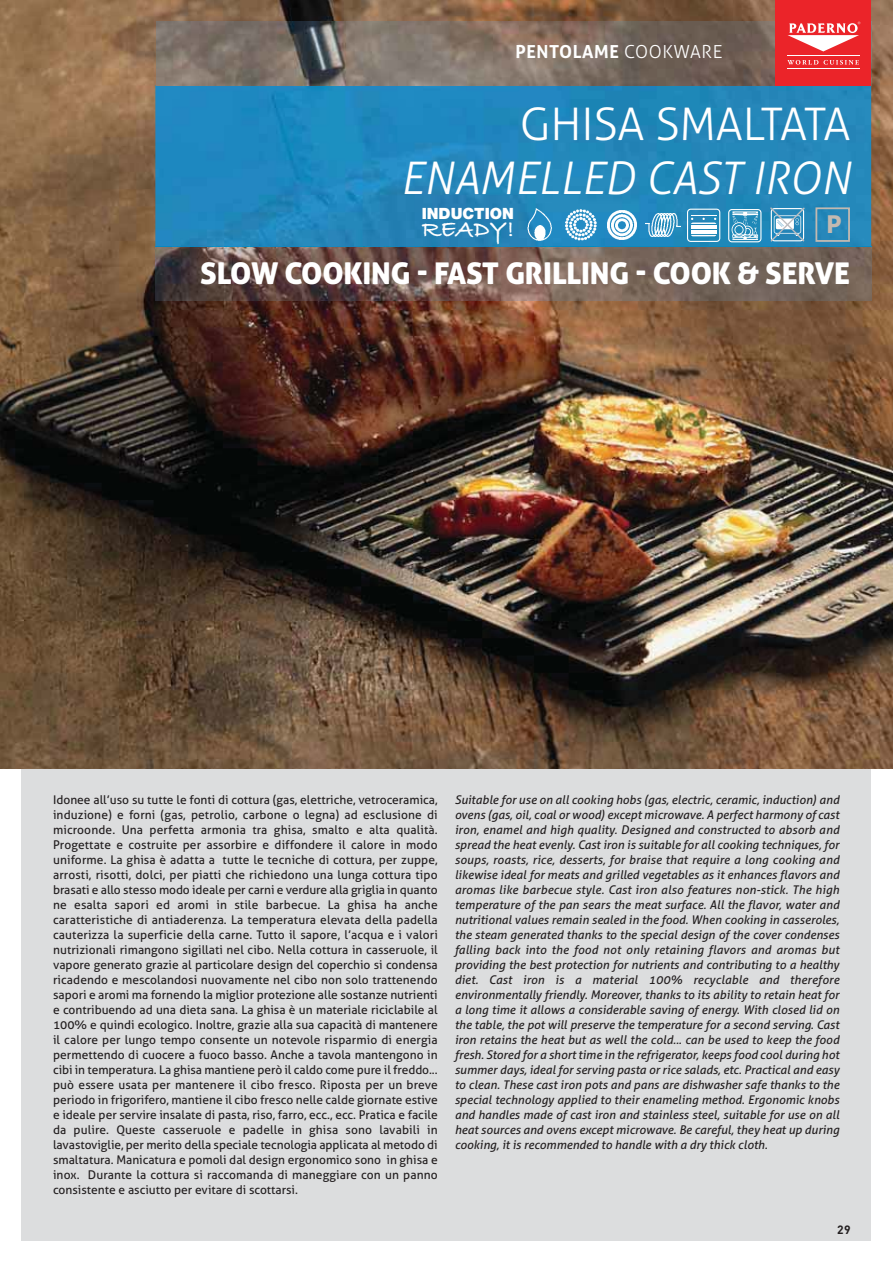
<style>
.page{position:relative;width:893px;height:1263px;background:#fff}
.page>*{position:absolute;margin:0;border:0;box-sizing:border-box;transform-origin:0 0}
.t1{font:italic 300 45px "Aller";letter-spacing:-.005em;color:#fff}
.t2{font:300 45px "Aller";letter-spacing:-.005em;color:#fff}
.t3{font:30px "Aller Display";letter-spacing:-.005em;color:#fff}
.t4{font:24.75px "Bradley Hand ITCTT Bold";color:#fff}
.t5{font:700 24.3px "Verdana";color:#c2b9b1;scale:.88 1}
.t6{font:700 18px "Aller";letter-spacing:.03em;color:#fff}
.t7{font:900 15.6px "Helvetica Neue";color:#fff}
.t8{font:12px/15px "Aller";color:#231f20;text-align:justify}
.t9{font:italic 12px/15px "Aller";color:#231f20;text-align:justify}
.t10{font:700 12px "DIN";color:#231f20}
.s1{font-weight:300}
</style>
<div class="page">
<div style="left:21px;top:759px;width:850px;height:482px;background:#dcddde"></div>
<img style="left:0;top:0;width:892px;height:768px">
<img style="left:155px;top:22px;width:716px;height:279px">
<img style="left:156px;top:85px;width:715px;height:1px">
<div style="left:775px;top:0;width:96px;height:85px;background:#eb2429"></div>
<svg style="left:787px;top:22px;width:73px;height:29px"></svg>
<hr style="left:787px;top:55px;width:73px;height:1px;background:#fff">
<hr style="left:787px;top:68px;width:73px;height:1px;background:#fff">
<svg style="left:787px;top:60px;width:72px;height:5px"></svg>
<img style="left:155px;top:246px;width:716px;height:1px">
<img style="left:521px;top:207px;width:36px;height:35px">
<img style="left:563px;top:207px;width:35px;height:36px">
<img style="left:604px;top:207px;width:36px;height:36px">
<img style="left:645px;top:207px;width:36px;height:36px">
<svg style="left:770px;top:207px;width:35px;height:35px"></svg>
<svg style="left:687px;top:209px;width:33px;height:33px"></svg>
<svg style="left:728px;top:209px;width:33px;height:33px"></svg>
<div style="left:815px;top:207px;width:35px;height:35px;border:2px solid #c2b9b1"></div>
<h3 class="t6" style="left:515px;top:45px;width:208px">PENTOLAME <span class="s1">COOKWARE</span></h3>
<h1 class="t2" style="left:520px;top:108px;width:332px">GHISA SMALTATA</h1>
<h1 class="t1" style="left:400px;top:162px;width:452px">ENAMELLED CAST IRON</h1>
<h3 class="t7" style="left:422px;top:208px;width:94px">INDUCTION</h3>
<h3 class="t4" style="left:422px;top:213px;width:94px">READY!</h3>
<h3 class="t5" style="left:826px;top:211px;width:19px">P</h3>
<h2 class="t3" style="left:200px;top:262px;width:651px">SLOW COOKING - FAST GRILLING - COOK &amp; SERVE</h2>
<p class="t8" style="left:53px;top:794px;width:386px">Idonee all’uso su tutte le fonti di cottura (gas, elettriche, vetroceramica, induzione) e forni (gas, petrolio, carbone o legna) ad esclusione di microonde. Una perfetta armonia tra ghisa, smalto e alta qualità.<br>Progettate e costruite per assorbire e diffondere il calore in modo uniforme. La ghisa è adatta a tutte le tecniche di cottura, per zuppe, arrosti, risotti, dolci, per piatti che richiedono una lunga cottura tipo brasati e allo stesso modo ideale per carni e verdure alla griglia in quanto ne esalta sapori ed aromi in stile barbecue. La ghisa ha anche caratteristiche di antiaderenza. La temperatura elevata della padella cauterizza la superficie della carne. Tutto il sapore, l’acqua e i valori nutrizionali rimangono sigillati nel cibo. Nella cottura in casseruole, il vapore generato grazie al particolare design del coperchio si condensa ricadendo e mescolandosi nuovamente nel cibo non solo trattenendo sapori e aromi ma fornendo la miglior protezione alle sostanze nutrienti e contribuendo ad una dieta sana. La ghisa è un materiale riciclabile al 100% e quindi ecologico. Inoltre, grazie alla sua capacità di mantenere il calore per lungo tempo consente un notevole risparmio di energia permettendo di cuocere a fuoco basso. Anche a tavola mantengono in cibi in temperatura. La ghisa mantiene però il caldo come pure il freddo... può essere usata per mantenere il cibo fresco. Riposta per un breve periodo in frigorifero, mantiene il cibo fresco nelle calde giornate estive e ideale per servire insalate di pasta, riso, farro, ecc., ecc. Pratica e facile da pulire. Queste casseruole e padelle in ghisa sono lavabili in lavastoviglie, per merito della speciale tecnologia applicata al metodo di smaltatura. Manicatura e pomoli dal design ergonomico sono in ghisa e inox. Durante la cottura si raccomanda di maneggiare con un panno consistente e asciutto per evitare di scottarsi.</p>
<p class="t9" style="left:455px;top:794px;width:386px">Suitable for use on all cooking hobs (gas, electric, ceramic, induction) and ovens (gas, oil, coal or wood) except microwave. A perfect harmony of cast iron, enamel and high quality. Designed and constructed to absorb and spread the heat evenly. Cast iron is suitable for all cooking techniques, for soups, roasts, rice, desserts, for braise that require a long cooking and likewise ideal for meats and grilled vegetables as it enhances flavors and aromas like barbecue style. Cast iron also features non-stick. The high temperature of the pan sears the meat surface. All the flavor, water and nutritional values remain sealed in the food. When cooking in casseroles, the steam generated thanks to the special design of the cover condenses falling back into the food not only retaining flavors and aromas but providing the best protection for nutrients and contributing to a healthy diet. Cast iron is a material 100% recyclable and therefore environmentally friendly. Moreover, thanks to its ability to retain heat for a long time it allows a considerable saving of energy. With closed lid on the table, the pot will preserve the temperature for a second serving. Cast iron retains the heat but as well the cold... can be used to keep the food fresh. Stored for a short time in the refrigerator, keeps food cool during hot summer days, ideal for serving pasta or rice salads, etc. Practical and easy to clean. These cast iron pots and pans are dishwasher safe thanks to the special technology applied to their enameling method. Ergonomic knobs and handles made of cast iron and stainless steel, suitable for use on all heat sources and ovens except microwave. Be careful, they heat up during cooking, it is recommended to handle with a dry thick cloth.</p>
<p class="t10" style="left:837px;top:1221px;width:15px">29</p>
</div>
